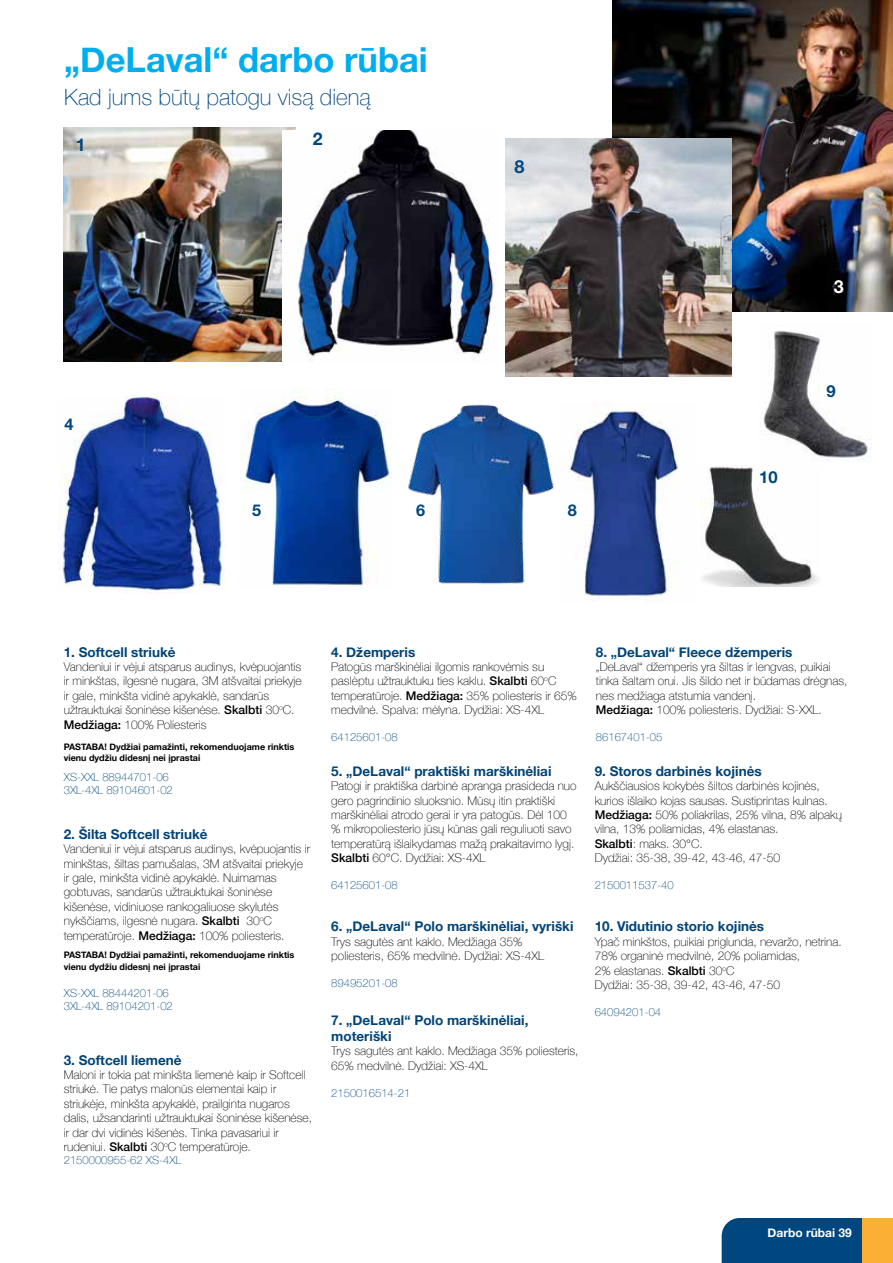
<style>
.page{position:relative;width:893px;height:1263px;background:#fff}
.page>*{position:absolute;margin:0;border:0;box-sizing:border-box;transform-origin:0 0}
.t1{font:700 34.5px "Helvetica Neue";color:#00aeef}
.t2{font:100 22.5px "Helvetica Neue";color:#00467f}
.t3{font:700 18px "Helvetica Neue LT Std";color:#00467f}
.t4{font:700 18px "Helvetica Neue LT Std";color:#fff}
.t5{font:700 17.7px "Helvetica Neue LT Std";color:#00467f}
.t6{font:700 16.65px "Helvetica Neue LT Std";color:#00467f}
.t7{font:700 16.2px "Helvetica Neue LT Std";color:#00467f}
.t8{font:700 13.5px/16.2px "Helvetica Neue";color:#047}
.t9{font:100 12px/14.4px "Helvetica Neue";color:#000}
.t10{font:700 12px "Helvetica Neue";color:#fff}
.t11{font:100 11.25px/13.5px "Helvetica Neue";color:#00467f}
.t12{font:700 9px/10.8px "Helvetica Neue";color:#000}
.s1{font-weight:500}
</style>
<div class="page">
<div style="left:722px;top:1218px;width:140px;height:45px;background:#00467f"></div>
<div style="left:862px;top:1218px;width:31px;height:45px;background:#fbaf34"></div>
<img style="left:569px;top:411px;width:110px;height:190px">
<img style="left:408px;top:404px;width:146px;height:180px">
<img style="left:240px;top:389px;width:151px;height:198px">
<img style="left:612px;top:0;width:281px;height:311px">
<img style="left:506px;top:139px;width:225px;height:237px">
<img style="left:701px;top:465px;width:117px;height:122px">
<img style="left:759px;top:330px;width:113px;height:131px">
<img style="left:64px;top:128px;width:231px;height:233px">
<img style="left:283px;top:130px;width:213px;height:231px">
<img style="left:58px;top:397px;width:168px;height:197px">
<h1 class="t1" style="left:64px;top:32px;width:365px">„DeLaval“ darbo rūbai</h1>
<h2 class="t2" style="left:64px;top:79px;width:308px">Kad jums būtų patogu visą dieną</h2>
<h3 class="t5" style="left:76px;top:134px;width:11px">1</h3>
<h3 class="t7" style="left:64px;top:414px;width:11px">4</h3>
<h3 class="t5" style="left:313px;top:128px;width:11px">2</h3>
<h3 class="t3" style="left:514px;top:155px;width:12px">8</h3>
<h3 class="t7" style="left:252px;top:500px;width:11px">5</h3>
<h3 class="t7" style="left:416px;top:500px;width:11px">6</h3>
<h3 class="t7" style="left:568px;top:500px;width:11px">8</h3>
<h3 class="t6" style="left:759px;top:467px;width:20px">10</h3>
<h3 class="t4" style="left:834px;top:275px;width:12px">3</h3>
<h3 class="t6" style="left:826px;top:381px;width:11px">9</h3>
<p class="t8" style="left:64px;top:644px;width:113px">1. Softcell striukė</p>
<p class="t9" style="left:64px;top:659px;width:240px">Vandeniui ir vėjui atsparus audinys, kvėpuojantis ir minkštas, ilgesnė nugara, 3M atšvaitai priekyje ir gale, minkšta vidinė apykaklė, sandarūs užtrauktukai šoninėse kišenėse. <span class="s1">Skalbti</span> 30<sup>o</sup>C.<br><span class="s1">Medžiaga:</span> 100% Poliesteris</p>
<p class="t12" style="left:64px;top:742px;width:232px">PASTABA! Dydžiai pamažinti, rekomenduojame rinktis vienu dydžiu didesnį nei įprastai</p>
<p class="t11" style="left:64px;top:769px;width:111px">XS-XXL 88944701-06<br>3XL-4XL 89104601-02</p>
<p class="t8" style="left:64px;top:826px;width:145px">2. Šilta Softcell striukė</p>
<p class="t9" style="left:64px;top:841px;width:248px">Vandeniui ir vėjui atsparus audinys, kvėpuojantis ir minkštas, šiltas pamušalas, 3M atšvaitai priekyje ir gale, minkšta vidinė apykaklė. Nuimamas gobtuvas, sandarūs užtrauktukai šoninėse kišenėse, vidiniuose rankogaliuose skylutės nykščiams, ilgesnė nugara. <span class="s1">Skalbti</span> 30<sup>o</sup>C temperatūroje. <span class="s1">Medžiaga:</span> 100% poliesteris.</p>
<p class="t12" style="left:64px;top:950px;width:232px;line-height:11.4px">PASTABA! Dydžiai pamažinti, rekomenduojame rinktis vienu dydžiu didesnį nei įprastai</p>
<p class="t11" style="left:64px;top:985px;width:111px">XS-XXL 88444201-06<br>3XL-4XL 89104201-02</p>
<p class="t8" style="left:64px;top:1052px;width:119px">3. Softcell liemenė</p>
<p class="t9" style="left:64px;top:1067px;width:250px">Maloni ir tokia pat minkšta liemenė kaip ir Softcell striukė. Tie patys malonūs elementai kaip ir striukėje, minkšta apykaklė, prailginta nugaros dalis, užsandarinti užtrauktukai šoninėse kišenėse, ir dar dvi vidinės kišenės. Tinka pavasariui ir rudeniui. <span class="s1">Skalbti</span> 30<sup>o</sup>C temperatūroje.</p>
<p class="t11" style="left:64px;top:1153px;width:119px">2150000955-62 XS-4XL</p>
<p class="t8" style="left:331px;top:644px;width:85px">4. Džemperis</p>
<p class="t9" style="left:331px;top:659px;width:247px">Patogūs marškinėliai ilgomis rankovėmis su paslėptu užtrauktuku ties kaklu. <span class="s1">Skalbti</span> 60<sup>o</sup>C temperatūroje. <span class="s1">Medžiaga:</span> 35% poliesteris ir 65% medvilnė. Spalva: mėlyna. Dydžiai: XS-4XL</p>
<p class="t11" style="left:331px;top:730px;width:68px">64125601-08</p>
<p class="t8" style="left:331px;top:763px;width:222px">5. „DeLaval“ praktiški marškinėliai</p>
<p class="t9" style="left:331px;top:778px;width:247px">Patogi ir praktiška darbinė apranga prasideda nuo gero pagrindinio sluoksnio. Mūsų itin praktiški marškinėliai atrodo gerai ir yra patogūs. Dėl 100 % mikropoliesterio jūsų kūnas gali reguliuoti savo temperatūrą išlaikydamas mažą prakaitavimo lygį.<br><span class="s1">Skalbti</span> 60°C. Dydžiai: XS-4XL</p>
<p class="t11" style="left:331px;top:878px;width:68px">64125601-08</p>
<p class="t8" style="left:331px;top:919px;width:244px">6. „DeLaval“ Polo marškinėliai, vyriški</p>
<p class="t9" style="left:331px;top:934px;width:214px">Trys sagutės ant kaklo. Medžiaga 35% poliesteris, 65% medvilnė. Dydžiai: XS-4XL</p>
<p class="t11" style="left:331px;top:976px;width:68px">89495201-08</p>
<p class="t8" style="left:331px;top:1012px;width:199px">7. „DeLaval“ Polo marškinėliai, moteriški</p>
<p class="t9" style="left:331px;top:1043px;width:249px">Trys sagutės ant kaklo. Medžiaga 35% poliesteris,<br>65% medvilnė. Dydžiai: XS-4XL</p>
<p class="t11" style="left:331px;top:1085px;width:81px">2150016514-21</p>
<p class="t8" style="left:596px;top:644px;width:198px">8. „DeLaval“ Fleece džemperis</p>
<p class="t9" style="left:596px;top:659px;width:253px">„DeLaval“ džemperis yra šiltas ir lengvas, puikiai tinka šaltam orui. Jis šildo net ir būdamas drėgnas, nes medžiaga atstumia vandenį.<br><span class="s1">Medžiaga:</span> 100% poliesteris. Dydžiai: S-XXL.</p>
<p class="t11" style="left:596px;top:730px;width:68px">86167401-05</p>
<p class="t8" style="left:595px;top:763px;width:169px">9. Storos darbinės kojinės</p>
<p class="t9" style="left:595px;top:778px;width:249px">Aukščiausios kokybės šiltos darbinės kojinės, kurios išlaiko kojas sausas. Sustiprintas kulnas.<br><span class="s1">Medžiaga:</span> 50% poliakrilas, 25% vilna, 8% alpakų vilna, 13% poliamidas, 4% elastanas.<br><span class="s1">Skalbti</span>: maks. 30°C.<br>Dydžiai: 35-38, 39-42, 43-46, 47-50</p>
<p class="t11" style="left:595px;top:878px;width:81px">2150011537-40</p>
<p class="t8" style="left:595px;top:919px;width:171px">10. Vidutinio storio kojinės</p>
<p class="t9" style="left:595px;top:934px;width:249px">Ypač minkštos, puikiai priglunda, nevaržo, netrina.<br>78% organinė medvilnė, 20% poliamidas,<br>2% elastanas. <span class="s1">Skalbti</span> 30<sup>o</sup>C<br>Dydžiai: 35-38, 39-42, 43-46, 47-50</p>
<p class="t11" style="left:595px;top:1005px;width:68px">64094201-04</p>
<p class="t10" style="left:768px;top:1223px;width:86px">Darbo rūbai 39</p>
</div>
